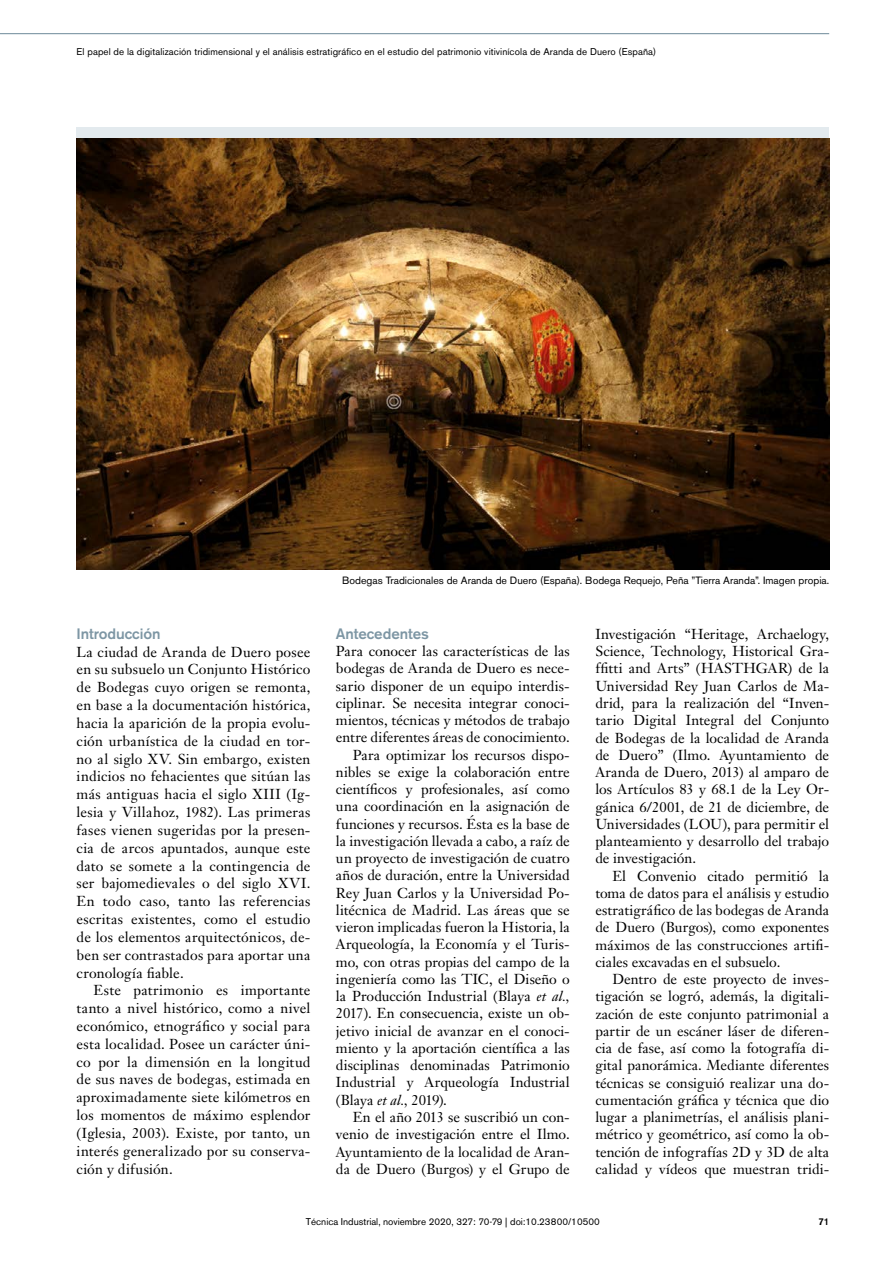
<style>
.page{position:relative;width:893px;height:1263px;background:#fff}
.page>*{position:absolute;margin:0;border:0;box-sizing:border-box;transform-origin:0 0}
.t1{font:500 15px "Akzidenz Grotesk BE";letter-spacing:-.005em;color:#7d96a4}
.t2{font:14.25px/17.2px "Janson Text";letter-spacing:.005em;color:#000;text-align:justify}
.t3{font:14.25px "Janson Text";letter-spacing:-.015em;color:#000}
.t4{font:10.5px "Akzidenz Grotesk BE";color:#000}
.t5{font:9.75px "Akzidenz Grotesk BE";letter-spacing:.01em;color:#000}
.t6{font:500 9.75px "Akzidenz Grotesk BE";color:#000}
.s1{font-style:italic}
</style>
<div class="page">
<hr style="left:0;top:33px;width:829px;height:1px;background:#7d96a4">
<div style="left:77px;top:128px;width:752px;height:442px;background:#e3eaee"></div>
<img style="left:77px;top:138px;width:752px;height:432px">
<p class="t5" style="left:77px;top:46px;width:581px">El papel de la digitalización tridimensional y el análisis estratigráfico en el estudio del patrimonio vitivinícola de Aranda de Duero (España)</p>
<p class="t1" style="left:77px;top:624px;width:85px">Introducción</p>
<p class="t2" style="left:77px;top:643px;width:235px;line-height:17.9px">La ciudad de Aranda de Duero posee en su subsuelo un Conjunto Histórico de Bodegas cuyo origen se remonta, en base a la documentación histórica, hacia la aparición de la propia evolu&shy;ción urbanística de la ciudad en tor&shy;no al siglo XV. Sin embargo, existen indicios no fehacientes que sitúan las más antiguas hacia el siglo XIII (Ig&shy;lesia y Villahoz, 1982). Las primeras fases vienen sugeridas por la presen&shy;cia de arcos apuntados, aunque este dato se somete a la contingencia de ser bajomedievales o del siglo XVI.<br>En todo caso, tanto las referencias escritas existentes, como el estudio de los elementos arquitectónicos, de&shy;ben ser contrastados para aportar una cronología fiable.</p>
<p class="t2" style="left:77px;top:981px;width:235px;line-height:17.9px;text-indent:17px">Este patrimonio es importante tanto a nivel histórico, como a nivel económico, etnográfico y social para esta localidad. Posee un carácter úni&shy;co por la dimensión en la longitud de sus naves de bodegas, estimada en aproximadamente siete kilómetros en los momentos de máximo esplendor (Iglesia, 2003). Existe, por tanto, un interés generalizado por su conserva&shy;ción y difusión.</p>
<p class="t4" style="left:342px;top:574px;width:489px">Bodegas Tradicionales de Aranda de Duero (España). Bodega Requejo, Peña ”Tierra Aranda”. Imagen propia.</p>
<p class="t1" style="left:336px;top:624px;width:94px">Antecedentes</p>
<p class="t2" style="left:336px;top:642px;width:235px">Para conocer las características de las</p>
<p class="t2" style="left:336px;top:660px;width:235px">bodegas de Aranda de Duero es nece-</p>
<p class="t2" style="left:336px;top:677px;width:235px">sario disponer de un equipo interdis-</p>
<p class="t2" style="left:336px;top:694px;width:235px">ciplinar. Se necesita integrar conoci-</p>
<p class="t2" style="left:336px;top:711px;width:235px">mientos, técnicas y métodos de trabajo</p>
<p class="t2" style="left:336px;top:729px;width:235px">entre diferentes áreas de conocimiento.</p>
<p class="t2" style="left:353px;top:746px;width:218px">Para optimizar los recursos dispo-</p>
<p class="t2" style="left:336px;top:763px;width:235px">nibles se exige la colaboración entre</p>
<p class="t2" style="left:336px;top:780px;width:235px">científicos y profesionales, así como</p>
<p class="t2" style="left:336px;top:798px;width:235px">una coordinación en la asignación de</p>
<p class="t2" style="left:336px;top:815px;width:235px">funciones y recursos. Ésta es la base de</p>
<p class="t2" style="left:336px;top:832px;width:235px">la investigación llevada a cabo, a raíz de</p>
<p class="t2" style="left:336px;top:849px;width:235px">un proyecto de investigación de cuatro</p>
<p class="t2" style="left:336px;top:867px;width:235px">años de duración, entre la Universidad</p>
<p class="t2" style="left:336px;top:884px;width:235px">Rey Juan Carlos y la Universidad Po-</p>
<p class="t2" style="left:336px;top:901px;width:235px">litécnica de Madrid. Las áreas que se</p>
<p class="t2" style="left:336px;top:918px;width:235px">vieron implicadas fueron la Historia, la</p>
<p class="t2" style="left:336px;top:936px;width:235px">Arqueología, la Economía y el Turis-</p>
<p class="t2" style="left:336px;top:953px;width:235px">mo, con otras propias del campo de la</p>
<p class="t2" style="left:336px;top:970px;width:235px">ingeniería como las TIC, el Diseño o</p>
<p class="t2" style="left:336px;top:987px;width:235px">la Producción Industrial (Blaya <span class="s1">et al.,</span></p>
<p class="t2" style="left:336px;top:1005px;width:235px">2017). En consecuencia, existe un ob-</p>
<p class="t2" style="left:336px;top:1022px;width:235px">jetivo inicial de avanzar en el conoci-</p>
<p class="t2" style="left:336px;top:1039px;width:235px">miento y la aportación científica a las</p>
<p class="t2" style="left:336px;top:1056px;width:235px">disciplinas denominadas Patrimonio</p>
<p class="t2" style="left:336px;top:1074px;width:235px">Industrial y Arqueología Industrial</p>
<p class="t3" style="left:336px;top:1091px;width:113px">(Blaya <span class="s1">et al.,</span> 2019).</p>
<p class="t2" style="left:353px;top:1108px;width:218px">En el año 2013 se suscribió un con-</p>
<p class="t2" style="left:336px;top:1125px;width:235px">venio de investigación entre el Ilmo.</p>
<p class="t2" style="left:336px;top:1143px;width:235px">Ayuntamiento de la localidad de Aran-</p>
<p class="t2" style="left:336px;top:1160px;width:235px">da de Duero (Burgos) y el Grupo de</p>
<p class="t2" style="left:595px;top:625px;width:235px">Investigación “Heritage, Archaelogy, Science, Technology, Historical Gra&shy;ffitti and Arts” (HASTHGAR) de la Universidad Rey Juan Carlos de Ma&shy;drid, para la realización del “Inven&shy;tario Digital Integral del Conjunto de Bodegas de la localidad de Aranda de Duero” (Ilmo. Ayuntamiento de Aranda de Duero, 2013) al amparo de los Artículos 83 y 68.1 de la Ley Or&shy;gánica 6/2001, de 21 de diciembre, de Universidades (LOU), para permitir el planteamiento y desarrollo del trabajo de investigación.</p>
<p class="t2" style="left:595px;top:867px;width:235px;text-indent:17px">El Convenio citado permitió la toma de datos para el análisis y estudio estratigráfico de las bodegas de Aranda de Duero (Burgos), como exponentes máximos de las construcciones artifi&shy;ciales excavadas en el subsuelo.</p>
<p class="t2" style="left:595px;top:970px;width:235px;text-indent:17px">Dentro de este proyecto de inves&shy;tigación se logró, además, la digitali&shy;zación de este conjunto patrimonial a partir de un escáner láser de diferen&shy;cia de fase, así como la fotografía di&shy;gital panorámica. Mediante diferentes técnicas se consiguió realizar una do&shy;cumentación gráfica y técnica que dio lugar a planimetrías, el análisis plani&shy;métrico y geométrico, así como la ob&shy;tención de infografías 2D y 3D de alta calidad y vídeos que muestran tridi-</p>
<p class="t5" style="left:306px;top:1216px;width:296px">Técnica Industrial, noviembre 2020, 327: 70-79 | doi:10.23800/10500</p>
<p class="t6" style="left:818px;top:1216px;width:12px">71</p>
</div>
